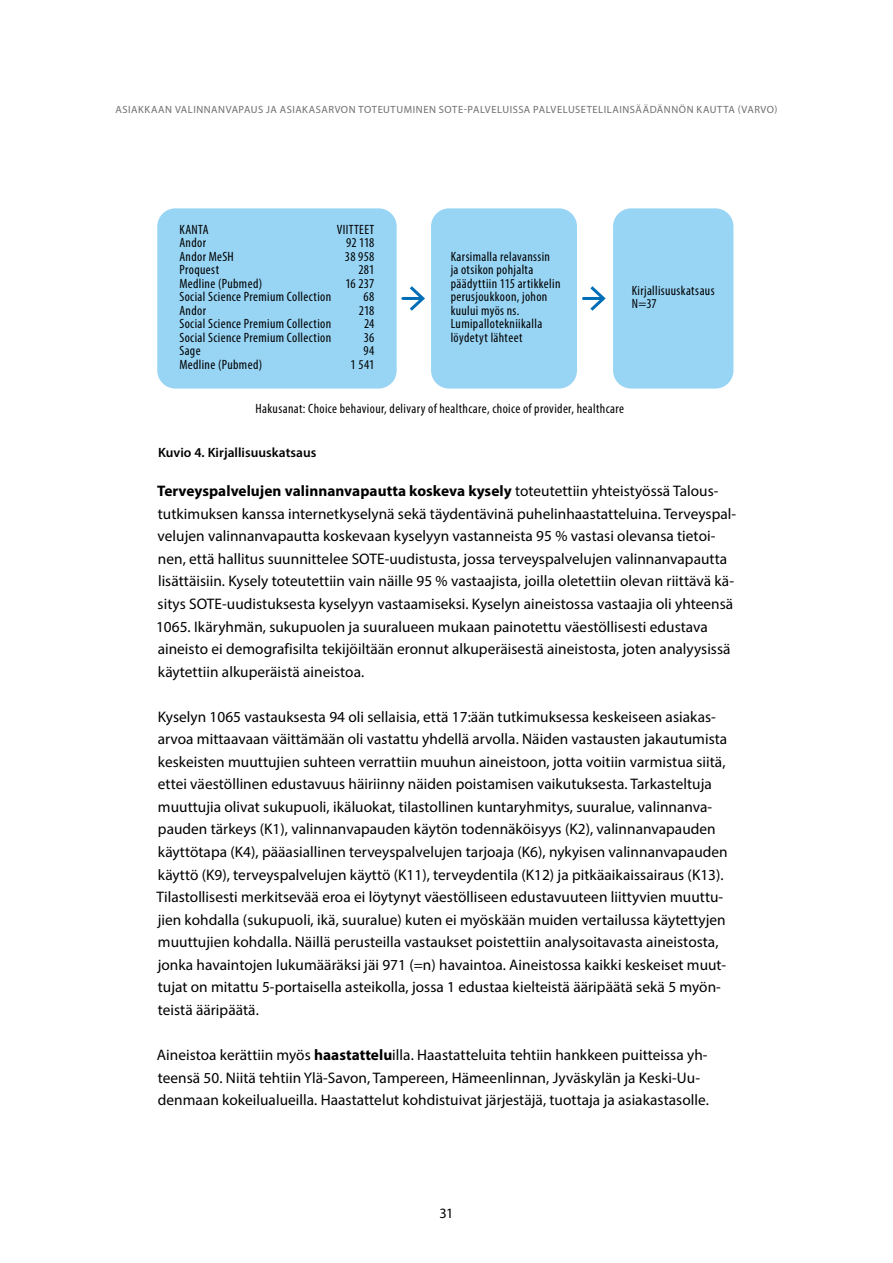
<style>
.page{position:relative;width:893px;height:1263px;background:#fff}
.page>*{position:absolute;margin:0;border:0;box-sizing:border-box;transform-origin:0 0}
._01_Leipä_seuraavat{font:15.3px/22.5px "Myriad Pro";letter-spacing:.005em;color:#000}
.t1{font:14.25px "Myriad Pro";color:#000}
.t2{font:condensed 13.5px/13.5px "Myriad Pro";letter-spacing:.025em;color:#000}
.kuvateksti{font:600 13.5px "Myriad Pro";letter-spacing:.005em;color:#000}
.t3{font:10.5px "Myriad Pro";letter-spacing:.05em;color:#6e6e6d}
.s1{font-weight:700}
</style>
<div class="page">
<hr style="left:403px;top:297px;width:19px;height:3px;background:#006eb7">
<svg style="left:410px;top:286px;width:15px;height:25px"></svg>
<hr style="left:583px;top:297px;width:19px;height:3px;background:#006eb7">
<svg style="left:590px;top:286px;width:16px;height:25px"></svg>
<div style="left:157px;top:208px;width:240px;height:181px;background:#98d5f5;border-radius:18px"></div>
<div style="left:613px;top:208px;width:120px;height:181px;background:#98d5f5;border-radius:18px"></div>
<div style="left:431px;top:208px;width:146px;height:181px;background:#98d5f5;border-radius:18px"></div>
<p class="t3" style="left:116px;top:103px;width:663px">ASIAKKAAN VALINNANVAPAUS JA ASIAKASARVON TOTEUTUMINEN SOTE-PALVELUISSA PALVELUSETELILAINSÄÄDÄNNÖN KAUTTA (VARVO)</p>
<p class="t2" style="left:179px;top:223px;width:31px">KANTA</p>
<p class="t2" style="left:337px;top:223px;width:39px">VIITTEET</p>
<p class="t2" style="left:179px;top:236px;width:28px">Andor</p>
<p class="t2" style="left:346px;top:236px;width:30px">92 118</p>
<p class="t2" style="left:179px;top:250px;width:56px">Andor MeSH</p>
<p class="t2" style="left:345px;top:250px;width:31px">38 958</p>
<p class="t2" style="left:179px;top:263px;width:41px">Proquest</p>
<p class="t2" style="left:358px;top:263px;width:17px">281</p>
<p class="t2" style="left:179px;top:277px;width:84px">Medline (Pubmed)</p>
<p class="t2" style="left:345px;top:277px;width:31px">16 237</p>
<p class="t2" style="left:179px;top:290px;width:153px">Social Science Premium Collection</p>
<p class="t2" style="left:363px;top:290px;width:12px">68</p>
<p class="t2" style="left:179px;top:304px;width:28px">Andor</p>
<p class="t2" style="left:359px;top:304px;width:17px">218</p>
<p class="t2" style="left:179px;top:317px;width:153px">Social Science Premium Collection</p>
<p class="t2" style="left:364px;top:317px;width:12px">24</p>
<p class="t2" style="left:179px;top:331px;width:153px">Social Science Premium Collection</p>
<p class="t2" style="left:364px;top:331px;width:12px">36</p>
<p class="t2" style="left:179px;top:344px;width:23px">Sage</p>
<p class="t2" style="left:364px;top:344px;width:12px">94</p>
<p class="t2" style="left:179px;top:358px;width:84px">Medline (Pubmed)</p>
<p class="t2" style="left:351px;top:358px;width:25px">1 541</p>
<p class="t2" style="left:451px;top:250px;width:111px">Karsimalla relavanssin ja otsikon pohjalta päädyttiin 115 artikkelin perusjoukkoon, johon kuului myös ns.<br>Lumipallotekniikalla löydetyt lähteet</p>
<p class="t2" style="left:632px;top:283px;width:84px">Kirjallisuuskatsaus<br>N=37</p>
<p class="t2" style="left:256px;top:401px;width:370px">Hakusanat: Choice behaviour, delivary of healthcare, choice of provider, healthcare</p>
<p class="kuvateksti" style="left:158px;top:444px;width:160px">Kuvio 4. Kirjallisuuskatsaus</p>
<p class="_01_Leipä_seuraavat" style="left:156px;top:480px;width:582px"><span class="s1">Terveyspalvelujen valinnanvapautta koskeva kysely</span> toteutettiin yhteistyössä Talous&shy;tutkimuksen kanssa internetkyselynä sekä täydentävinä puhelinhaastatteluina. Terveyspal&shy;velujen valinnanvapautta koskevaan kyselyyn vastanneista 95 % vastasi olevansa tietoi&shy;nen, että hallitus suunnittelee SOTE-uudistusta, jossa terveyspalvelujen valinnanvapautta lisättäisiin. Kysely toteutettiin vain näille 95 % vastaajista, joilla oletettiin olevan riittävä kä&shy;sitys SOTE-uudistuksesta kyselyyn vastaamiseksi. Kyselyn aineistossa vastaajia oli yhteensä 1065. Ikäryhmän, sukupuolen ja suuralueen mukaan painotettu väestöllisesti edustava aineisto ei demografisilta tekijöiltään eronnut alkuperäisestä aineistosta, joten analyysissä käytettiin alkuperäistä aineistoa.</p>
<p class="_01_Leipä_seuraavat" style="left:157px;top:705px;width:573px">Kyselyn 1065 vastauksesta 94 oli sellaisia, että 17:ään tutkimuksessa keskeiseen asiakas&shy;arvoa mittaavaan väittämään oli vastattu yhdellä arvolla. Näiden vastausten jakautumista keskeisten muuttujien suhteen verrattiin muuhun aineistoon, jotta voitiin varmistua siitä, ettei väestöllinen edustavuus häiriinny näiden poistamisen vaikutuksesta. Tarkasteltuja muuttujia olivat sukupuoli, ikäluokat, tilastollinen kuntaryhmitys, suuralue, valinnanva&shy;pauden tärkeys (K1), valinnanvapauden käytön todennäköisyys (K2), valinnanvapauden käyttötapa (K4), pääasiallinen terveyspalvelujen tarjoaja (K6), nykyisen valinnanvapauden käyttö (K9), terveyspalvelujen käyttö (K11), terveydentila (K12) ja pitkäaikaissairaus (K13).<br>Tilastollisesti merkitsevää eroa ei löytynyt väestölliseen edustavuuteen liittyvien muuttu&shy;jien kohdalla (sukupuoli, ikä, suuralue) kuten ei myöskään muiden vertailussa käytettyjen muuttujien kohdalla. Näillä perusteilla vastaukset poistettiin analysoitavasta aineistosta, jonka havaintojen lukumääräksi jäi 971 (=n) havaintoa. Aineistossa kaikki keskeiset muut&shy;tujat on mitattu 5-portaisella asteikolla, jossa 1 edustaa kielteistä ääripäätä sekä 5 myön&shy;teistä ääripäätä.</p>
<p class="_01_Leipä_seuraavat" style="left:157px;top:1043px;width:553px">Aineistoa kerättiin myös <span class="s1">haastattelu</span>illa. Haastatteluita tehtiin hankkeen puitteissa yh&shy;teensä 50. Niitä tehtiin Ylä-Savon, Tampereen, Hämeenlinnan, Jyväskylän ja Keski-Uu&shy;denmaan kokeilualueilla. Haastattelut kohdistuivat järjestäjä, tuottaja ja asiakastasolle.</p>
<p class="t1" style="left:439px;top:1204px;width:16px">31</p>
</div>
